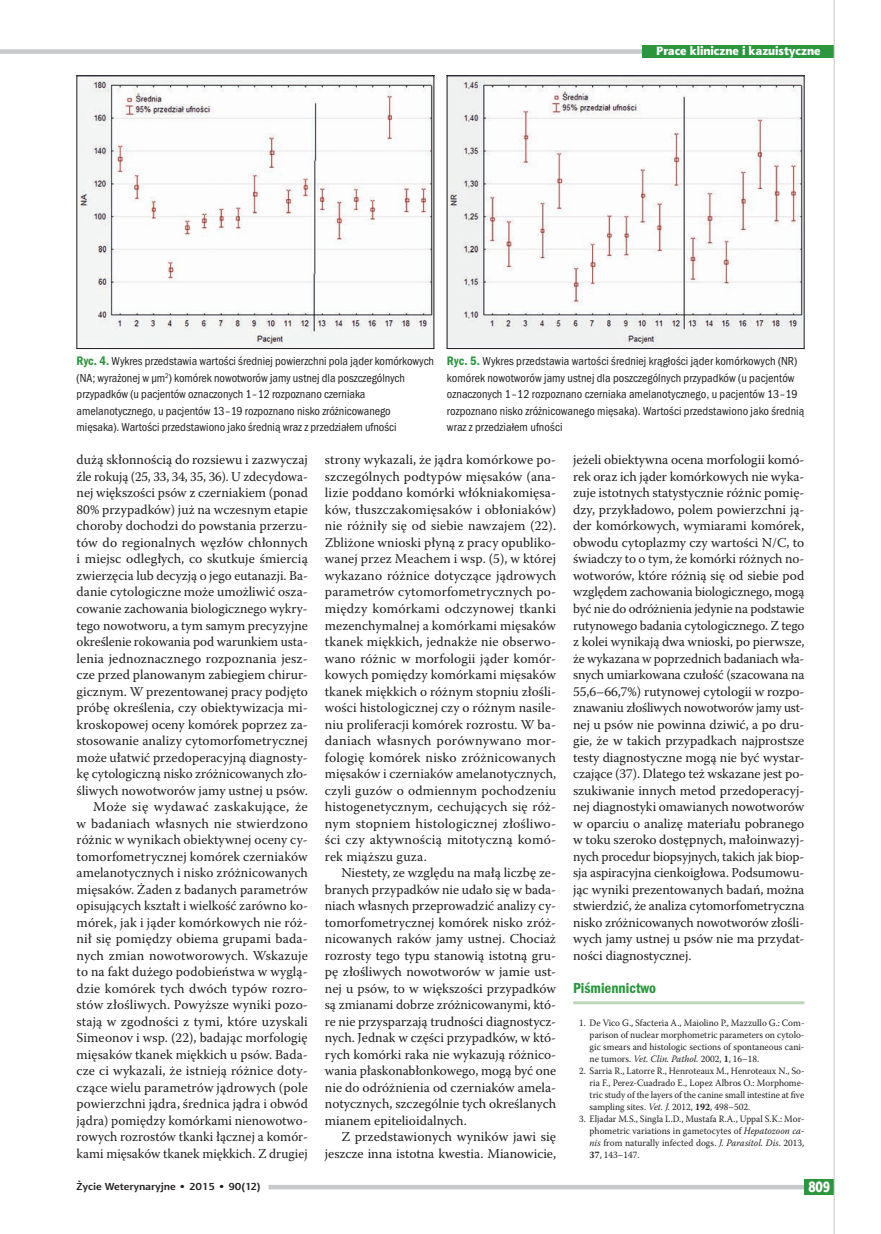
<style>
.page{position:relative;width:881px;height:1234px;background:#fff}
.page>*{position:absolute;margin:0;border:0;box-sizing:border-box;transform-origin:0 0}
.t1{font:15px "Franklin Got Itc TOT Dem Con";color:#2a973d}
.t2{font:15px "Aerton Cnd EFN Black";color:#fff}
.t3{font:13.5px/16.5px "Warnock Pro";letter-spacing:.005em;color:#231f20;text-align:justify}
.t4{font:12px/16.5px "Franklin Got Itc TOT Boo Con";color:#231f20}
.t5{font:12px "Aerton EFN Black";color:#fff}
.t6{font:700 10.2px "Aerton EFN";color:#231f20;scale:1.11 1}
.t7{font:9.75px/12px "Warnock Pro";color:#231f20;text-align:justify;scale:.94 1}
.t8{font:9.75px/12px "Warnock Pro";color:#231f20;text-align:justify;scale:.95 1}
.s1{font-family:"Franklin Got Itc TOT Dem Con";font-size:12.75px;color:#2a973d}
.s2{font-style:italic}
.s3{font-weight:700}
</style>
<div class="page">
<hr style="left:573px;top:1001px;width:231px;height:3px;background:#bdd8b7">
<img style="left:79px;top:78px;width:353px;height:269px">
<img style="left:448px;top:78px;width:354px;height:269px">
<div style="left:0;top:49px;width:833px;height:5px;background:#c7c8ca"></div>
<div style="left:642px;top:45px;width:191px;height:13px;background:#2a973d"></div>
<div style="left:268px;top:1184px;width:565px;height:5px;background:#c7c8ca"></div>
<div style="left:804px;top:1178px;width:29px;height:15px;background:#2a973d"></div>
<hr style="left:833px;top:0;width:1px;height:1233px;background:#c7c8ca">
<p class="t5" style="left:656px;top:43px;width:166px">Prace kliniczne i kazuistyczne</p>
<p class="t4" style="left:77px;top:353px;width:359px"><span class="s1">Ryc. 4.</span> Wykres przedstawia wartości średniej powierzchni pola jąder komórkowych (NA; wyrażonej w µm<sup>2</sup>) komórek nowotworów jamy ustnej dla poszczególnych przypadków (u pacjentów oznaczonych 1–12 rozpoznano czerniaka amelanotycznego, u pacjentów 13–19 rozpoznano nisko zróżnicowanego mięsaka). Wartości przedstawiono jako średnią wraz z przedziałem ufności</p>
<p class="t4" style="left:446px;top:353px;width:359px"><span class="s1">Ryc. 5.</span> Wykres przedstawia wartości średniej krągłości jąder komórkowych (NR) komórek nowotworów jamy ustnej dla poszczególnych przypadków (u pacjentów oznaczonych 1–12 rozpoznano czerniaka amelanotycznego, u pacjentów 13–19 rozpoznano nisko zróżnicowanego mięsaka). Wartości przedstawiono jako średnią wraz z przedziałem ufności</p>
<p class="t3" style="left:77px;top:451px;width:233px;text-align:right">dużą skłonnością do rozsiewu i zazwyczaj źle rokują (25, 33, 34, 35, 36). U zdecydowa&shy;nej większości psów z czerniakiem (ponad 80% przypadków) już na wczesnym etapie choroby dochodzi do powstania przerzu&shy;tów do regionalnych węzłów chłonnych i miejsc odległych, co skutkuje śmiercią zwierzęcia lub decyzją o jego eutanazji. Ba&shy;danie cytologiczne może umożliwić osza&shy;cowanie zachowania biologicznego wykry&shy;tego nowotworu, a tym samym precyzyjne określenie rokowania pod warunkiem usta&shy;lenia jednoznacznego rozpoznania jesz&shy;cze przed planowanym zabiegiem chirur&shy;gicznym. W prezentowanej pracy podjęto próbę określenia, czy obiektywizacja mi&shy;kroskopowej oceny komórek poprzez za&shy;stosowanie analizy cytomorfometrycznej może ułatwić przedoperacyjną diagnosty&shy;kę cytologiczną nisko zróżnicowanych zło&shy;śliwych nowotworów jamy ustnej u psów.<br>Może się wydawać zaskakujące, że<br>w badaniach własnych nie stwierdzono różnic w wynikach obiektywnej oceny cy&shy;tomorfometrycznej komórek czerniaków amelanotycznych i nisko zróżnicowanych mięsaków. Żaden z badanych parametrów opisujących kształt i wielkość zarówno ko&shy;mórek, jak i jąder komórkowych nie róż&shy;nił się pomiędzy obiema grupami bada&shy;nych zmian nowotworowych. Wskazuje to na fakt dużego podobieństwa w wyglą&shy;dzie komórek tych dwóch typów rozro&shy;stów złośliwych. Powyższe wyniki pozo&shy;stają w zgodności z tymi, które uzyskali Simeonov i wsp. (22), badając morfologię mięsaków tkanek miękkich u psów. Bada&shy;cze ci wykazali, że istnieją różnice doty&shy;czące wielu parametrów jądrowych (pole powierzchni jądra, średnica jądra i obwód jądra) pomiędzy komórkami nienowotwo&shy;rowych rozrostów tkanki łącznej a komór&shy;kami mięsaków tkanek miękkich. Z drugiej</p>
<p class="t3" style="left:325px;top:451px;width:233px">strony wykazali, że jądra komórkowe po&shy;szczególnych podtypów mięsaków (ana&shy;lizie poddano komórki włókniakomięsa&shy;ków, tłuszczakomięsaków i obłoniaków) nie różniły się od siebie nawzajem (22).<br>Zbliżone wnioski płyną z pracy opubliko&shy;wanej przez Meachem i wsp. (5), w której wykazano różnice dotyczące jądrowych parametrów cytomorfometrycznych po&shy;między komórkami odczynowej tkanki mezenchymalnej a komórkami mięsaków tkanek miękkich, jednakże nie obserwo&shy;wano różnic w morfologii jąder komór&shy;kowych pomiędzy komórkami mięsaków tkanek miękkich o różnym stopniu złośli&shy;wości histologicznej czy o różnym nasile&shy;niu proliferacji komórek rozrostu. W ba&shy;daniach własnych porównywano mor&shy;fologię komórek nisko zróżnicowanych mięsaków i czerniaków amelanotycznych, czyli guzów o odmiennym pochodzeniu histogenetycznym, cechujących się róż&shy;nym stopniem histologicznej złośliwo&shy;ści czy aktywnością mitotyczną komó&shy;rek miąższu guza.</p>
<p class="t3" style="left:325px;top:864px;width:233px;text-indent:16px">Niestety, ze względu na małą liczbę ze&shy;branych przypadków nie udało się w bada&shy;niach własnych przeprowadzić analizy cy&shy;tomorfometrycznej komórek nisko zróż&shy;nicowanych raków jamy ustnej. Chociaż rozrosty tego typu stanowią istotną gru&shy;pę złośliwych nowotworów w jamie ust&shy;nej u psów, to w większości przypadków są zmianami dobrze zróżnicowanymi, któ&shy;re nie przysparzają trudności diagnostycz&shy;nych. Jednak w części przypadków, w któ&shy;rych komórki raka nie wykazują różnico&shy;wania płaskonabłonkowego, mogą być one nie do odróżnienia od czerniaków amela&shy;notycznych, szczególnie tych określanych mianem epitelioidalnych.</p>
<p class="t3" style="left:325px;top:1128px;width:233px;text-align:right">Z przedstawionych wyników jawi się jeszcze inna istotna kwestia. Mianowicie,</p>
<p class="t3" style="left:573px;top:451px;width:233px">jeżeli obiektywna ocena morfologii komó&shy;rek oraz ich jąder komórkowych nie wyka&shy;zuje istotnych statystycznie różnic pomię&shy;dzy, przykładowo, polem powierzchni ją&shy;der komórkowych, wymiarami komórek, obwodu cytoplazmy czy wartości N/C, to świadczy to o tym, że komórki różnych no&shy;wotworów, które różnią się od siebie pod względem zachowania biologicznego, mogą być nie do odróżnienia jedynie na podstawie rutynowego badania cytologicznego. Z tego z kolei wynikają dwa wnioski, po pierwsze, że wykazana w poprzednich badaniach wła&shy;snych umiarkowana czułość (szacowana na 55,6–66,7%) rutynowej cytologii w rozpo&shy;znawaniu złośliwych nowotworów jamy ust&shy;nej u psów nie powinna dziwić, a po dru&shy;gie, że w takich przypadkach najprostsze testy diagnostyczne mogą nie być wystar&shy;czające (37). Dlatego też wskazane jest po&shy;szukiwanie innych metod przedoperacyj&shy;nej diagnostyki omawianych nowotworów w oparciu o analizę materiału pobranego w toku szeroko dostępnych, małoinwazyj&shy;nych procedur biopsyjnych, takich jak biop&shy;sja aspiracyjna cienkoigłowa. Podsumowu&shy;jąc wyniki prezentowanych badań, można stwierdzić, że analiza cytomorfometryczna nisko zróżnicowanych nowotworów złośli&shy;wych jamy ustnej u psów nie ma przydat&shy;ności diagnostycznej.</p>
<p class="t1" style="left:573px;top:978px;width:85px">Piśmiennictwo</p>
<p class="t8" style="left:589px;top:1015px;width:227px;text-indent:-11px">1. De Vico G., Sfacteria A., Maiolino P., Mazzullo G.: Com&shy;parison of nuclear morphometric parameters on cytolo&shy;gic smears and histologic sections of spontaneous cani&shy;ne tumors. <span class="s2">Vet. Clin. Pathol.</span> 2002, <span class="s3">1</span>, 16–18.</p>
<p class="t7" style="left:589px;top:1063px;width:230px;text-indent:-11px">2. Sarria R., Latorre R., Henroteaux M., Henroteaux N., So&shy;ria F., Perez-Cuadrado E., Lopez Albros O.: Morphome&shy;tric study of the layers of the canine small intestine at five sampling sites. <span class="s2">Vet. J.</span> 2012, <span class="s3">192</span>, 498–502.</p>
<p class="t7" style="left:589px;top:1111px;width:230px;text-indent:-11px">3. Eljadar M.S., Singla L.D., Mustafa R.A., Uppal S.K.: Mor&shy;phometric variations in gametocytes of <span class="s2">Hepatozoon ca&shy;nis</span> from naturally infected dogs. <span class="s2">J. Parasitol. Dis</span>. 2013, <span class="s3">37</span>, 143–147.</p>
<p class="t6" style="left:77px;top:1180px;width:167px">Życie Weterynaryjne • 2015 • 90(12)</p>
<p class="t2" style="left:808px;top:1177px;width:23px">809</p>
</div>
